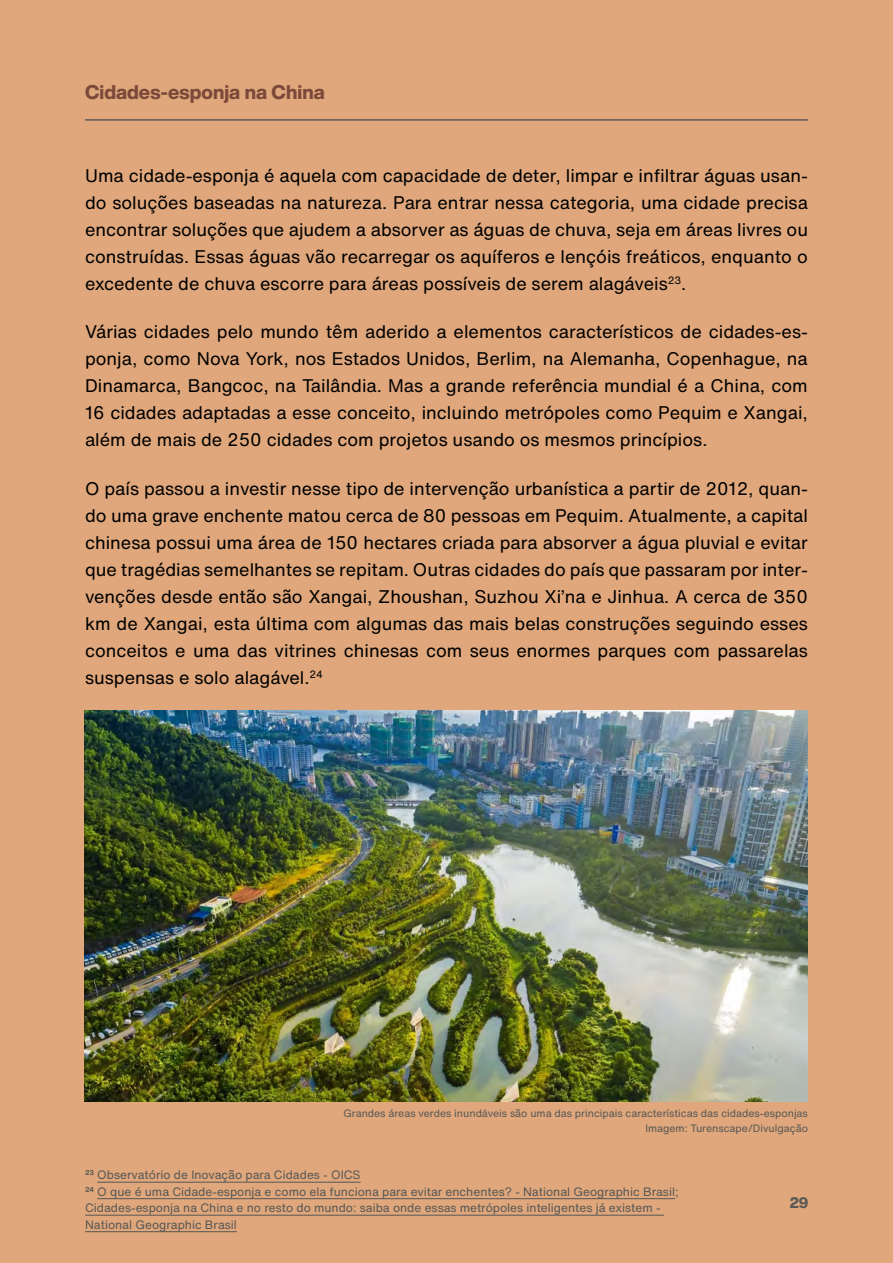
<style>
.page{position:relative;width:893px;height:1263px;background:#dfa77b}
.page>*{position:absolute;margin:0;border:0;box-sizing:border-box;transform-origin:0 0}
.t1{font:800 19.5px "Helvetica Now Display";color:#7b493a}
.t2{font:18px/27px "Helvetica Now Text";color:#000;text-align:justify}
.t3{font:800 15px "Helvetica Now Display";color:#575756}
.t4{font:12px/16.5px "Helvetica Now Text";color:#575756}
.t5{font:10.5px/15px "Helvetica Now Text";color:#575756;text-align:right}
</style>
<div class="page">
<hr style="left:85px;top:120px;width:723px;height:1px;background:#223042">
<hr style="left:97px;top:1182px;width:264px;height:1px;background:#575756">
<hr style="left:97px;top:1198px;width:578px;height:1px;background:#575756">
<hr style="left:85px;top:1215px;width:579px;height:1px;background:#575756">
<hr style="left:85px;top:1231px;width:152px;height:1px;background:#575756">
<img style="left:85px;top:710px;width:722px;height:391px">
<p class="t1" style="left:85px;top:78px;width:241px">Cidades-esponja na China</p>
<p class="t2" style="left:85px;top:162px;width:724px">Uma cidade-esponja é aquela com capacidade de deter, limpar e infiltrar águas usan&shy;do soluções baseadas na natureza. Para entrar nessa categoria, uma cidade precisa encontrar soluções que ajudem a absorver as águas de chuva, seja em áreas livres ou construídas. Essas águas vão recarregar os aquíferos e lençóis freáticos, enquanto o excedente de chuva escorre para áreas possíveis de serem alagáveis<sup>23</sup>.</p>
<p class="t2" style="left:85px;top:318px;width:724px">Várias cidades pelo mundo têm aderido a elementos característicos de cidades-es&shy;ponja, como Nova York, nos Estados Unidos, Berlim, na Alemanha, Copenhague, na Dinamarca, Bangcoc, na Tailândia. Mas a grande referência mundial é a China, com 16 cidades adaptadas a esse conceito, incluindo metrópoles como Pequim e Xangai, além de mais de 250 cidades com projetos usando os mesmos princípios.</p>
<p class="t2" style="left:85px;top:474px;width:724px">O país passou a investir nesse tipo de intervenção urbanística a partir de 2012, quan&shy;do uma grave enchente matou cerca de 80 pessoas em Pequim. Atualmente, a capital chinesa possui uma área de 150 hectares criada para absorver a água pluvial e evitar que tragédias semelhantes se repitam. Outras cidades do país que passaram por inter&shy;venções desde então são Xangai, Zhoushan, Suzhou Xi’na e Jinhua. A cerca de 350 km de Xangai, esta última com algumas das mais belas construções seguindo esses conceitos e uma das vitrines chinesas com seus enormes parques com passarelas suspensas e solo alagável.<sup>24</sup></p>
<p class="t5" style="left:343px;top:1105px;width:466px">Grandes áreas verdes inundáveis são uma das principais características das cidades-esponjas<br>Imagem: Turenscape/Divulgação</p>
<p class="t4" style="left:85px;top:1166px;width:595px"><sup>23</sup> Observatório de Inovação para Cidades - OICS<br><sup>24</sup> O que é uma Cidade-esponja e como ela funciona para evitar enchentes? - National Geographic Brasil; Cidades-esponja na China e no resto do mundo: saiba onde essas metrópoles inteligentes já existem - National Geographic Brasil</p>
<p class="t3" style="left:790px;top:1192px;width:20px">29</p>
</div>
